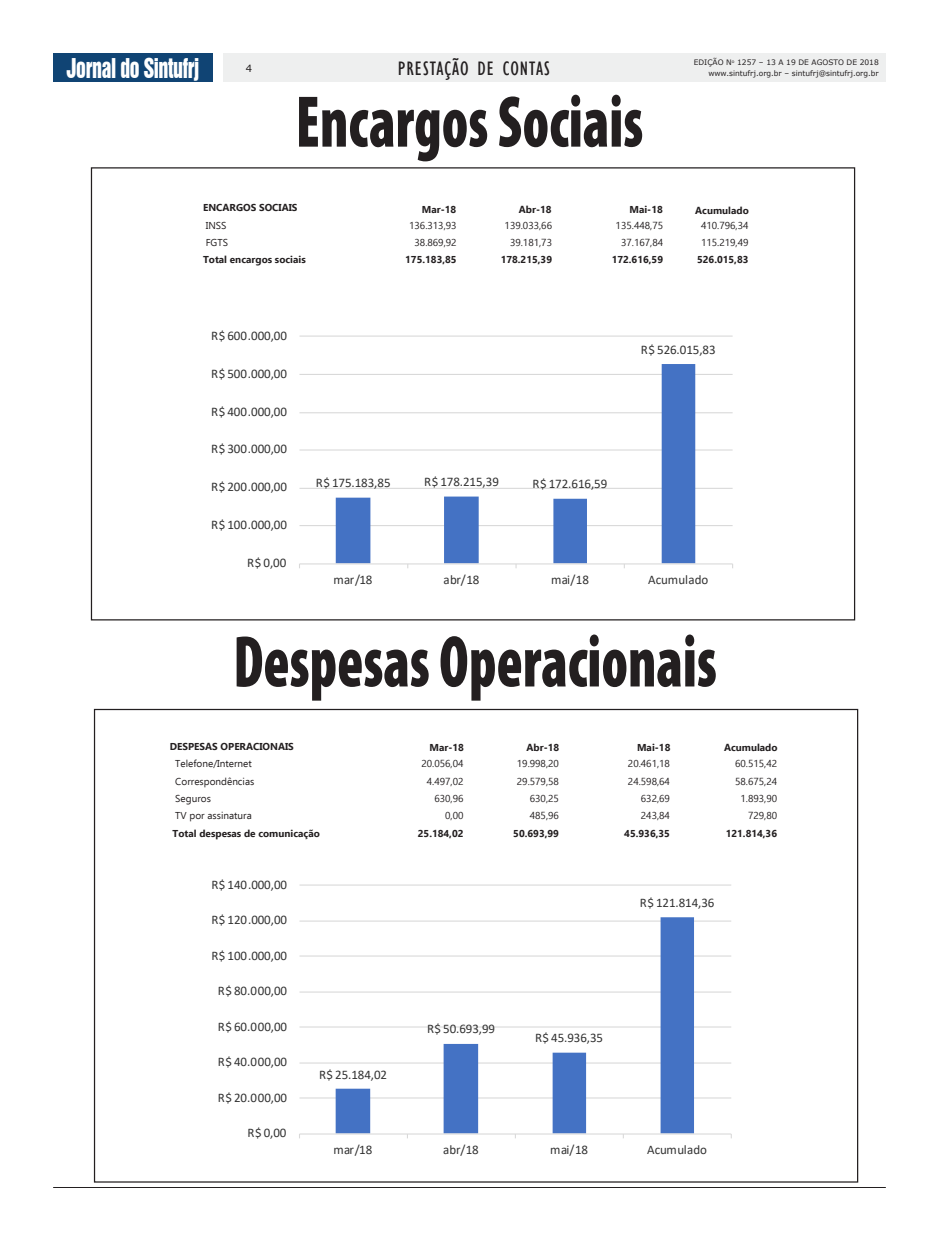
<style>
.page{position:relative;width:939px;height:1241px;background:#fff}
.page>*{position:absolute;margin:0;border:0;box-sizing:border-box;transform-origin:0 0}
.Titulo_Miolo{font:900 condensed 73.75px "Myriad Pro";color:#231f20;scale:.8 1}
.t1{font:25px "Swiss 921 BT Regular A";letter-spacing:-.02em;color:#fff;scale:.8 1}
.t2{font:condensed 20px "Gill Sans";letter-spacing:.05em;color:#231f20}
.t3{font:13.12px "Calibri";letter-spacing:-.005em;color:#333}
.t4{font:10px "Ebrima";color:#231f20}
.t5{font:700 10px "Ebrima";color:#231f20}
.t6{font:10px "Verdana";color:#231f20}
.t7{font:7.5px/11.2px "Verdana";color:#231f20;text-align:right}
</style>
<div class="page">
<hr style="left:53px;top:1186px;width:833px;height:1px;background:#231f20">
<div style="left:223px;top:53px;width:663px;height:28px;background:#eeefef"></div>
<div style="left:53px;top:53px;width:160px;height:28px;background:#104474"></div>
<svg style="left:299px;top:335px;width:434px;height:234px"></svg>
<hr style="left:299px;top:1097px;width:432px;height:1px;background:#d9d9d9">
<hr style="left:299px;top:1062px;width:432px;height:1px;background:#d9d9d9">
<hr style="left:299px;top:1026px;width:432px;height:1px;background:#d9d9d9">
<hr style="left:299px;top:991px;width:432px;height:1px;background:#d9d9d9">
<hr style="left:299px;top:955px;width:432px;height:1px;background:#d9d9d9">
<hr style="left:299px;top:920px;width:432px;height:1px;background:#d9d9d9">
<hr style="left:299px;top:884px;width:432px;height:1px;background:#d9d9d9">
<hr style="left:299px;top:1133px;width:432px;height:1px;background:#d9d9d9">
<svg style="left:299px;top:884px;width:431px;height:255px"></svg>
<h2 class="t1" style="left:67px;top:51px;width:167px">Jornal do Sintufrj</h2>
<p class="t6" style="left:246px;top:61px;width:8px">4</p>
<h3 class="t2" style="left:398px;top:57px;width:153px">PRESTAÇÃO DE CONTAS</h3>
<p class="Titulo_Miolo" style="left:296px;top:81px;width:436px">Encargos Sociais</p>
<p class="t7" style="left:694px;top:57px;width:187px">EDIÇÃO N<sup>o</sup> 1257 – 13 A 19 DE AGOSTO DE 2018 www.sintufrj.org.br – sintufrj@sintufrj.org.br</p>
<p class="t5" style="left:203px;top:200px;width:96px">ENCARGOS SOCIAIS</p>
<p class="t4" style="left:206px;top:218px;width:22px">INSS</p>
<p class="t4" style="left:409px;top:218px;width:49px">136.313,93</p>
<p class="t4" style="left:505px;top:218px;width:49px">139.033,66</p>
<p class="t4" style="left:616px;top:218px;width:49px">135.448,75</p>
<p class="t4" style="left:701px;top:218px;width:49px">410.796,34</p>
<p class="t4" style="left:206px;top:235px;width:24px">FGTS</p>
<p class="t4" style="left:415px;top:235px;width:44px">38.869,92</p>
<p class="t4" style="left:510px;top:235px;width:44px">39.181,73</p>
<p class="t4" style="left:621px;top:235px;width:44px">37.167,84</p>
<p class="t4" style="left:701px;top:235px;width:49px">115.219,49</p>
<p class="t5" style="left:203px;top:252px;width:104px">Total encargos sociais</p>
<p class="t5" style="left:405px;top:252px;width:53px">175.183,85</p>
<p class="t5" style="left:501px;top:252px;width:53px">178.215,39</p>
<p class="t5" style="left:612px;top:252px;width:53px">172.616,59</p>
<p class="t5" style="left:697px;top:252px;width:53px">526.015,83</p>
<p class="t5" style="left:519px;top:202px;width:34px">Abr-18</p>
<p class="t5" style="left:630px;top:202px;width:35px">Mai-18</p>
<p class="t5" style="left:422px;top:202px;width:36px">Mar-18</p>
<p class="t5" style="left:695px;top:203px;width:55px">Acumulado</p>
<p class="t3" style="left:211px;top:326px;width:77px">R$ 600.000,00</p>
<p class="t3" style="left:211px;top:364px;width:77px">R$ 500.000,00</p>
<p class="t3" style="left:211px;top:402px;width:77px">R$ 400.000,00</p>
<p class="t3" style="left:211px;top:440px;width:77px">R$ 300.000,00</p>
<p class="t3" style="left:211px;top:478px;width:77px">R$ 200.000,00</p>
<p class="t3" style="left:211px;top:515px;width:77px">R$ 100.000,00</p>
<p class="t3" style="left:247px;top:553px;width:41px">R$ 0,00</p>
<p class="t3" style="left:641px;top:340px;width:76px">R$ 526.015,83</p>
<p class="t3" style="left:316px;top:473px;width:76px">R$ 175.183,85</p>
<p class="t3" style="left:424px;top:472px;width:76px">R$ 178.215,39</p>
<p class="t3" style="left:533px;top:474px;width:76px">R$ 172.616,59</p>
<p class="t3" style="left:333px;top:570px;width:41px">mar/18</p>
<p class="t3" style="left:444px;top:570px;width:37px">abr/18</p>
<p class="t3" style="left:551px;top:570px;width:39px">mai/18</p>
<p class="t3" style="left:648px;top:570px;width:61px">Acumulado</p>
<p class="Titulo_Miolo" style="left:233px;top:620px;width:606px">Despesas Operacionais</p>
<p class="t5" style="left:170px;top:738px;width:126px">DESPESAS OPERACIONAIS</p>
<p class="t4" style="left:175px;top:756px;width:78px">Telefone/Internet</p>
<p class="t4" style="left:421px;top:756px;width:44px">20.056,04</p>
<p class="t4" style="left:517px;top:756px;width:44px">19.998,20</p>
<p class="t4" style="left:628px;top:756px;width:44px">20.461,18</p>
<p class="t4" style="left:735px;top:756px;width:44px">60.515,42</p>
<p class="t4" style="left:175px;top:773px;width:81px">Correspondências</p>
<p class="t4" style="left:427px;top:773px;width:38px">4.497,02</p>
<p class="t4" style="left:517px;top:773px;width:44px">29.579,58</p>
<p class="t4" style="left:628px;top:773px;width:44px">24.598,64</p>
<p class="t4" style="left:735px;top:773px;width:44px">58.675,24</p>
<p class="t4" style="left:175px;top:791px;width:37px">Seguros</p>
<p class="t4" style="left:434px;top:791px;width:31px">630,96</p>
<p class="t4" style="left:530px;top:791px;width:31px">630,25</p>
<p class="t4" style="left:641px;top:791px;width:31px">632,69</p>
<p class="t4" style="left:740px;top:791px;width:38px">1.893,90</p>
<p class="t4" style="left:175px;top:808px;width:78px">TV por assinatura</p>
<p class="t4" style="left:445px;top:808px;width:20px">0,00</p>
<p class="t4" style="left:530px;top:808px;width:31px">485,96</p>
<p class="t4" style="left:641px;top:808px;width:31px">243,84</p>
<p class="t4" style="left:748px;top:808px;width:31px">729,80</p>
<p class="t5" style="left:173px;top:825px;width:149px">Total despesas de comunicação</p>
<p class="t5" style="left:418px;top:825px;width:47px">25.184,02</p>
<p class="t5" style="left:513px;top:825px;width:47px">50.693,99</p>
<p class="t5" style="left:624px;top:825px;width:47px">45.936,35</p>
<p class="t5" style="left:726px;top:825px;width:53px">121.814,36</p>
<p class="t5" style="left:724px;top:739px;width:55px">Acumulado</p>
<p class="t5" style="left:527px;top:739px;width:34px">Abr-18</p>
<p class="t5" style="left:637px;top:739px;width:35px">Mai-18</p>
<p class="t5" style="left:429px;top:739px;width:36px">Mar-18</p>
<p class="t3" style="left:211px;top:875px;width:77px">R$ 140.000,00</p>
<p class="t3" style="left:211px;top:910px;width:77px">R$ 120.000,00</p>
<p class="t3" style="left:211px;top:946px;width:77px">R$ 100.000,00</p>
<p class="t3" style="left:218px;top:981px;width:71px">R$ 80.000,00</p>
<p class="t3" style="left:218px;top:1017px;width:71px">R$ 60.000,00</p>
<p class="t3" style="left:218px;top:1052px;width:71px">R$ 40.000,00</p>
<p class="t3" style="left:218px;top:1088px;width:71px">R$ 20.000,00</p>
<p class="t3" style="left:248px;top:1123px;width:40px">R$ 0,00</p>
<p class="t3" style="left:640px;top:893px;width:76px">R$ 121.814,36</p>
<p class="t3" style="left:319px;top:1064px;width:70px">R$ 25.184,02</p>
<p class="t3" style="left:427px;top:1019px;width:70px">R$ 50.693,99</p>
<p class="t3" style="left:535px;top:1028px;width:70px">R$ 45.936,35</p>
<p class="t3" style="left:333px;top:1140px;width:40px">mar/18</p>
<p class="t3" style="left:443px;top:1140px;width:37px">abr/18</p>
<p class="t3" style="left:550px;top:1140px;width:39px">mai/18</p>
<p class="t3" style="left:647px;top:1140px;width:61px">Acumulado</p>
</div>
